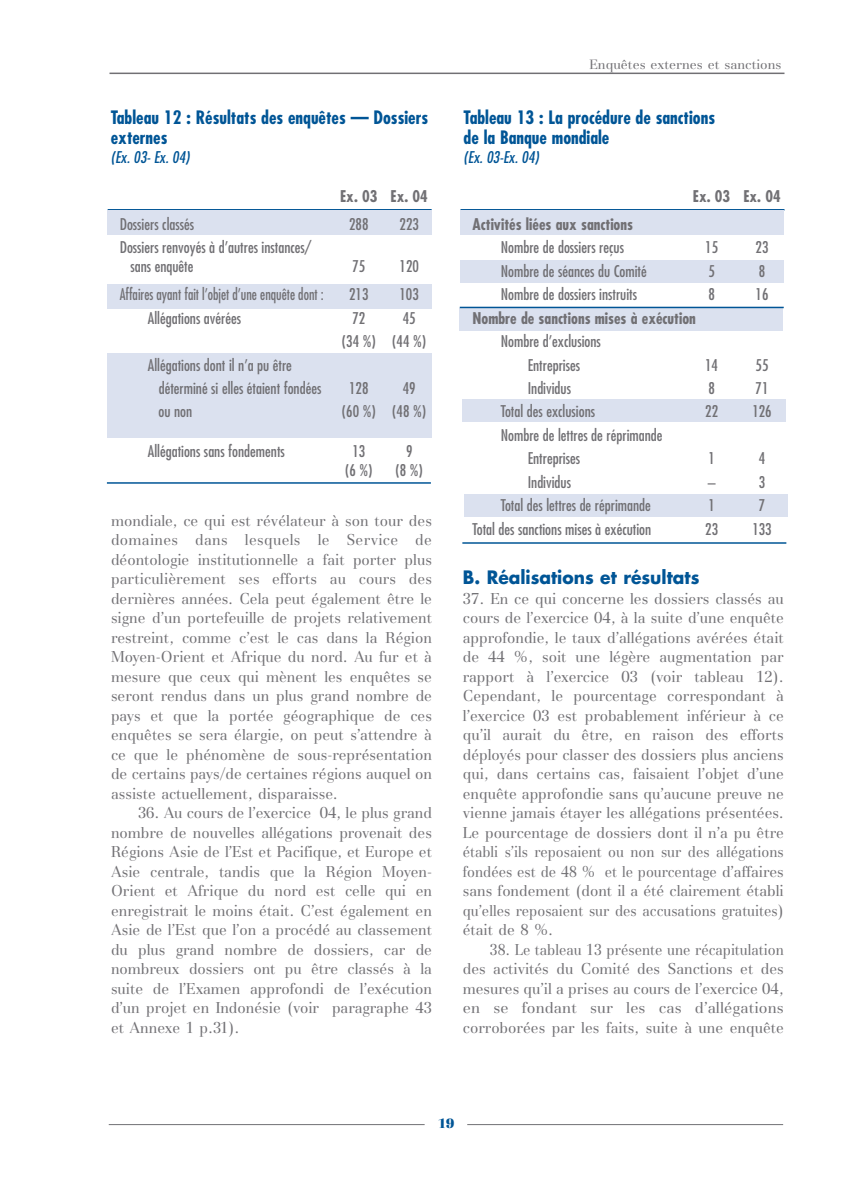
<style>
.page{position:relative;width:864px;height:1188px;background:#fff}
.page>*{position:absolute;margin:0;border:0;box-sizing:border-box;transform-origin:0 0}
.t1{font:700 condensed 18px/19.5px "Futura";color:#005596}
.t2{font:700 18px "Futura";color:#005596;scale:.95 1}
.t3{font:15.75px/19.5px "AT Basilia";color:#717074;text-align:justify;scale:.95 1}
.t4{font:condensed 15.75px/23.4px "Futura";color:#717074}
.t5{font:15.75px/19.5px "AT Basilia";color:#717074;text-align:justify;scale:.9 1}
.t6{font:700 condensed 15.75px "Futura";color:#717074}
.t7{font:condensed 15.75px "Futura";color:#717074;scale:.9 1}
.t8{font:italic condensed 15.75px "Futura";color:#005596}
.t9{font:13.5px "AT Basilia";color:#717074}
.t10{font:900 13.5px "AT Basilia";color:#005596}
</style>
<div class="page">
<div style="left:464px;top:494px;width:324px;height:22px;background:#dbe1ef"></div>
<div style="left:462px;top:399px;width:324px;height:23px;background:#dbe1ef"></div>
<div style="left:459px;top:308px;width:324px;height:22px;background:#dbe1ef"></div>
<hr style="left:110px;top:73px;width:674px;height:1px;background:#717074">
<hr style="left:109px;top:1124px;width:316px;height:1px;background:#717074">
<hr style="left:467px;top:1124px;width:316px;height:1px;background:#717074">
<hr style="left:108px;top:209px;width:324px;height:2px;background:#005596">
<div style="left:108px;top:211px;width:324px;height:24px;background:#dbe1ef"></div>
<div style="left:108px;top:284px;width:324px;height:25px;background:#dbe1ef"></div>
<div style="left:108px;top:353px;width:324px;height:84px;background:#dbe1ef"></div>
<hr style="left:107px;top:482px;width:324px;height:2px;background:#005596">
<hr style="left:460px;top:209px;width:324px;height:2px;background:#005596">
<div style="left:460px;top:211px;width:324px;height:24px;background:#dbe1ef"></div>
<div style="left:460px;top:260px;width:324px;height:22px;background:#dbe1ef"></div>
<hr style="left:460px;top:307px;width:324px;height:1px;background:#005596">
<hr style="left:462px;top:542px;width:324px;height:2px;background:#005596">
<p class="t1" style="left:111px;top:109px;width:319px">Tableau 12 : Résultats des enquêtes — Dossiers externes</p>
<p class="t8" style="left:111px;top:150px;width:80px">(Ex. 03- Ex. 04)</p>
<p class="t6" style="left:340px;top:189px;width:89px">Ex. 03 Ex. 04</p>
<p class="t4" style="left:120px;top:214px;width:76px">Dossiers classés</p>
<p class="t4" style="left:349px;top:214px;width:21px">288</p>
<p class="t4" style="left:400px;top:214px;width:21px">223</p>
<p class="t4" style="left:130px;top:239px;width:182px;line-height:18.9px;text-indent:-11px">Dossiers renvoyés à d’autres instances/ sans enquête</p>
<p class="t4" style="left:352px;top:256px;width:14px">75</p>
<p class="t4" style="left:400px;top:256px;width:21px">120</p>
<p class="t7" style="left:120px;top:287px;width:228px">Affaires ayant fait l’objet d’une enquête dont :</p>
<p class="t4" style="left:349px;top:284px;width:21px">213</p>
<p class="t4" style="left:400px;top:284px;width:21px">103</p>
<p class="t4" style="left:148px;top:307px;width:95px">Allégations avérées</p>
<p class="t4" style="left:352px;top:307px;width:14px">72</p>
<p class="t4" style="left:342px;top:307px;width:86px;text-indent:61px">45 (34 %) (44 %)</p>
<p class="t4" style="left:159px;top:354px;width:164px;text-indent:-11px">Allégations dont il n’a pu être déterminé si elles étaient fondées</p>
<p class="t4" style="left:349px;top:378px;width:21px">128</p>
<p class="t4" style="left:403px;top:378px;width:14px">49</p>
<p class="t4" style="left:159px;top:401px;width:35px">ou non</p>
<p class="t4" style="left:342px;top:401px;width:86px">(60 %) (48 %)</p>
<p class="t4" style="left:148px;top:440px;width:138px">Allégations sans fondements</p>
<p class="t4" style="left:352px;top:440px;width:14px">13</p>
<p class="t4" style="left:406px;top:440px;width:8px">9</p>
<p class="t4" style="left:345px;top:459px;width:29px">(6 %)</p>
<p class="t4" style="left:396px;top:459px;width:29px">(8 %)</p>
<p class="t3" style="left:111px;top:512px;width:339px">mondiale, ce qui est révélateur à son tour des domaines dans lesquels le Service de déontologie institutionnelle a fait porter plus particulièrement ses efforts au cours des dernières années. Cela peut également être le signe d’un portefeuille de projets relativement restreint, comme c’est le cas dans la Région Moyen-Orient et Afrique du nord. Au fur et à mesure que ceux qui mènent les enquêtes se seront rendus dans un plus grand nombre de pays et que la portée géographique de ces enquêtes se sera élargie, on peut s’attendre à ce que le phénomène de sous-représentation de certains pays/de certaines régions auquel on assiste actuellement, disparaisse.</p>
<p class="t3" style="left:111px;top:805px;width:339px;text-indent:27px">36. Au cours de l’exercice 04, le plus grand nombre de nouvelles allégations provenait des Régions Asie de l’Est et Pacifique, et Europe et Asie centrale, tandis que la Région Moyen-Orient et Afrique du nord est celle qui en enregistrait le moins était. C’est également en Asie de l’Est que l’on a procédé au classement du plus grand nombre de dossiers, car de nombreux dossiers ont pu être classés à la suite de l’Examen approfondi de l’exécution d’un projet en Indonésie (voir paragraphe 43 et Annexe 1 p.31).</p>
<p class="t9" style="left:589px;top:59px;width:194px">Enquêtes externes et sanctions</p>
<p class="t1" style="left:464px;top:109px;width:253px">Tableau 13 : La procédure de sanctions de la Banque mondiale</p>
<p class="t8" style="left:464px;top:150px;width:77px">(Ex. 03-Ex. 04)</p>
<p class="t6" style="left:693px;top:189px;width:89px">Ex. 03 Ex. 04</p>
<p class="t6" style="left:473px;top:217px;width:162px">Activités liées aux sanctions</p>
<p class="t4" style="left:501px;top:237px;width:125px">Nombre de dossiers reçus</p>
<p class="t4" style="left:705px;top:237px;width:14px">15</p>
<p class="t4" style="left:756px;top:237px;width:14px">23</p>
<p class="t4" style="left:501px;top:260px;width:148px">Nombre de séances du Comité</p>
<p class="t4" style="left:708px;top:260px;width:8px">5</p>
<p class="t4" style="left:759px;top:260px;width:8px">8</p>
<p class="t4" style="left:501px;top:284px;width:138px">Nombre de dossiers instruits</p>
<p class="t4" style="left:708px;top:284px;width:8px">8</p>
<p class="t4" style="left:756px;top:284px;width:14px">16</p>
<p class="t6" style="left:473px;top:311px;width:225px">Nombre de sanctions mises à exécution</p>
<p class="t4" style="left:501px;top:331px;width:102px;text-align:center">Nombre d’exclusions<br>Entreprises</p>
<p class="t4" style="left:705px;top:354px;width:14px">14</p>
<p class="t4" style="left:756px;top:354px;width:14px">55</p>
<p class="t4" style="left:528px;top:378px;width:45px">Individus</p>
<p class="t4" style="left:708px;top:378px;width:8px">8</p>
<p class="t4" style="left:756px;top:378px;width:14px">71</p>
<p class="t4" style="left:501px;top:401px;width:96px">Total des exclusions</p>
<p class="t4" style="left:705px;top:401px;width:14px">22</p>
<p class="t4" style="left:752px;top:401px;width:21px">126</p>
<p class="t4" style="left:528px;top:425px;width:136px;text-indent:-27px">Nombre de lettres de réprimande<br>Entreprises</p>
<p class="t4" style="left:708px;top:448px;width:8px">1</p>
<p class="t4" style="left:759px;top:448px;width:8px">4</p>
<p class="t4" style="left:528px;top:471px;width:45px">Individus</p>
<p class="t4" style="left:708px;top:471px;width:9px">–</p>
<p class="t4" style="left:759px;top:471px;width:8px">3</p>
<p class="t4" style="left:501px;top:495px;width:152px">Total des lettres de réprimande</p>
<p class="t4" style="left:708px;top:495px;width:8px">1</p>
<p class="t4" style="left:759px;top:495px;width:8px">7</p>
<p class="t4" style="left:473px;top:518px;width:180px">Total des sanctions mises à exécution</p>
<p class="t4" style="left:705px;top:518px;width:14px">23</p>
<p class="t4" style="left:752px;top:518px;width:21px">133</p>
<p class="t2" style="left:463px;top:569px;width:251px">B. Réalisations et résultats</p>
<p class="t3" style="left:463px;top:590px;width:339px">37. En ce qui concerne les dossiers classés au cours de l’exercice 04, à la suite d’une enquête approfondie, le taux d’allégations avérées était de 44 %, soit une légère augmentation par rapport à l’exercice 03 (voir tableau 12).<br>Cependant, le pourcentage correspondant à l’exercice 03 est probablement inférieur à ce qu’il aurait du être, en raison des efforts déployés pour classer des dossiers plus anciens qui, dans certains cas, faisaient l’objet d’une enquête approfondie sans qu’aucune preuve ne vienne jamais étayer les allégations présentées.<br>Le pourcentage de dossiers dont il n’a pu être établi s’ils reposaient ou non sur des allégations fondées est de 48 % et le pourcentage d’affaires sans fondement (dont il a été clairement établi qu’elles reposaient sur des accusations gratuites) était de 8 %.</p>
<p class="t5" style="left:463px;top:941px;width:358px;text-indent:27px">38. Le tableau 13 présente une récapitulation des activités du Comité des Sanctions et des mesures qu’il a prises au cours de l’exercice 04, en se fondant sur les cas d’allégations corroborées par les faits, suite à une enquête</p>
<p class="t10" style="left:438px;top:1118px;width:18px">19</p>
</div>
